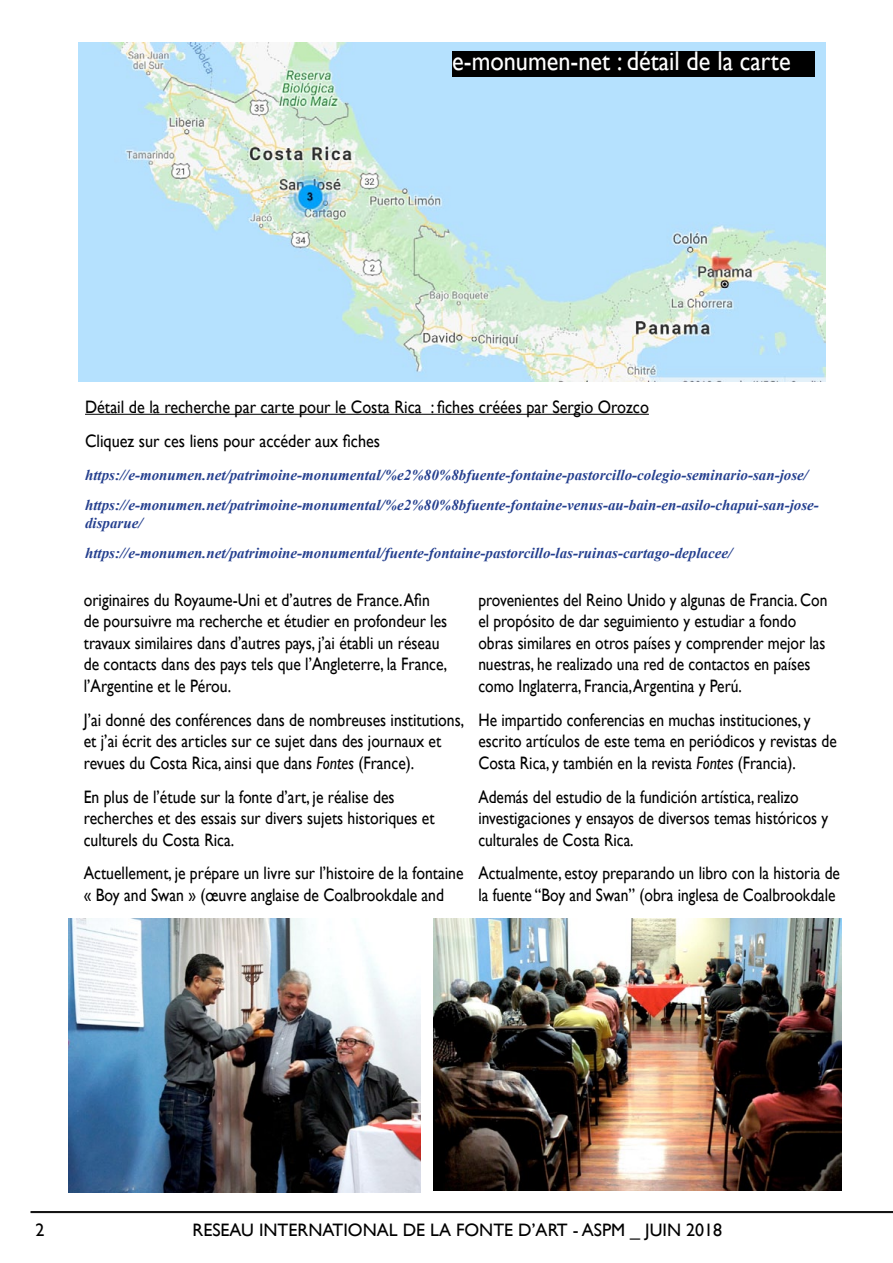
<style>
.page{position:relative;width:893px;height:1263px;background:#fff}
.page>*{position:absolute;margin:0;border:0;box-sizing:border-box;transform-origin:0 0}
.t1{font:27px "Gill Sans";color:#fff;scale:.9 1}
.t2{font:18px/21.6px "Gill Sans";color:#000;scale:.87 1}
.t3{font:18px/21.6px "Gill Sans";color:#000;scale:.86 1}
.t4{font:18px/33.6px "Gill Sans";color:#000;scale:.9 1}
.t5{font:18px "Gill Sans";color:#000}
.t6{font:italic 700 15px/30px "Times New Roman";color:#25408f}
.s1{font-style:italic}
</style>
<div class="page">
<hr style="left:31px;top:1211px;width:862px;height:1px;background:#000">
<hr style="left:31px;top:1212px;width:862px;height:1px;background:#000">
<img style="left:78px;top:43px;width:747px;height:338px">
<hr style="left:85px;top:414px;width:564px;height:1px;background:#000">
<img style="left:68px;top:918px;width:353px;height:275px">
<img style="left:434px;top:918px;width:408px;height:272px">
<div style="left:452px;top:51px;width:362px;height:25px;background:#000"></div>
<h1 class="t1" style="left:452px;top:45px;width:377px">e-monumen-net : détail de la carte</h1>
<p class="t4" style="left:85px;top:390px;width:628px">Détail de la recherche par carte pour le Costa Rica : fiches créées par Sergio Orozco<br>Cliquez sur ces liens pour accéder aux fiches</p>
<p class="t6" style="left:85px;top:460px;width:735px">https://e-monumen.net/patrimoine-monumental/%e2%80%8bfuente-fontaine-pastorcillo-colegio-seminario-san-jose/ https://e-monumen.net/patrimoine-monumental/%e2%80%8bfuente-fontaine-venus-au-bain-en-asilo-chapui-san-jose-</p>
<p class="t6" style="left:85px;top:508px;width:649px">disparue/ https://e-monumen.net/patrimoine-monumental/fuente-fontaine-pastorcillo-las-ruinas-cartago-deplacee/</p>
<p class="t2" style="left:84px;top:589px;width:419px">originaires du Royaume-Uni et d’autres de France. Afin de poursuivre ma recherche et étudier en profondeur les travaux similaires dans d’autres pays, j’ai établi un réseau de contacts dans des pays tels que l’Angleterre, la France, l’Argentine et le Pérou.</p>
<p class="t2" style="left:84px;top:709px;width:439px">J’ai donné des conférences dans de nombreuses institutions, et j’ai écrit des articles sur ce sujet dans des journaux et revues du Costa Rica, ainsi que dans <span class="s1">Fontes</span> (France).</p>
<p class="t2" style="left:84px;top:785px;width:405px">En plus de l’étude sur la fonte d’art, je réalise des recherches et des essais sur divers sujets historiques et culturels du Costa Rica.</p>
<p class="t2" style="left:84px;top:862px;width:438px">Actuellement, je prépare un livre sur l’histoire de la fontaine « Boy and Swan » (œuvre anglaise de Coalbrookdale and</p>
<p class="t3" style="left:478px;top:589px;width:407px">provenientes del Reino Unido y algunas de Francia. Con el propósito de dar seguimiento y estudiar a fondo obras similares en otros países y comprender mejor las nuestras, he realizado una red de contactos en países como Inglaterra, Francia, Argentina y Perú.</p>
<p class="t3" style="left:478px;top:709px;width:418px">He impartido conferencias en muchas instituciones, y escrito artículos de este tema en periódicos y revistas de<br>Costa Rica, y también en la revista <span class="s1">Fontes</span> (Francia).</p>
<p class="t3" style="left:478px;top:785px;width:408px">Además del estudio de la fundición artística, realizo investigaciones y ensayos de diversos temas históricos y culturales de Costa Rica.</p>
<p class="t3" style="left:478px;top:862px;width:422px">Actualmente, estoy preparando un libro con la historia de la fuente “Boy and Swan” (obra inglesa de Coalbrookdale</p>
<p class="t5" style="left:36px;top:1219px;width:10px">2</p>
<p class="t5" style="left:193px;top:1219px;width:531px">RESEAU INTERNATIONAL DE LA FONTE D’ART - ASPM _ JUIN 2018</p>
</div>
